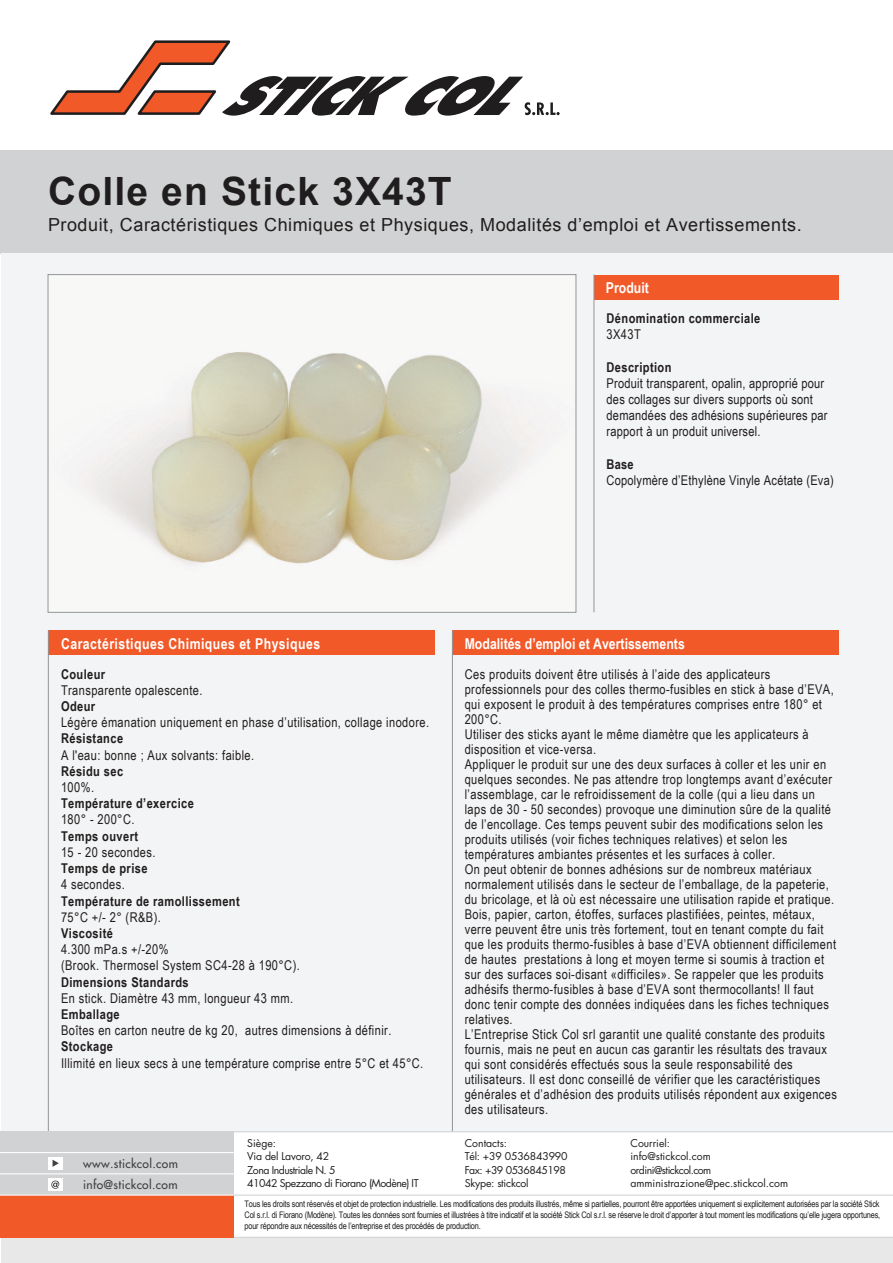
<style>
.page{position:relative;width:893px;height:1263px;background:#fff}
.page>*{position:absolute;margin:0;border:0;box-sizing:border-box;transform-origin:0 0}
.t1{font:700 39px "Arial";letter-spacing:.03em;color:#201d1e}
.t2{font:18px "Arial";letter-spacing:.03em;color:#201d1e}
.t3{font:700 15px "Arial Narrow";color:#fff}
.t4{font:700 15px "Arial Narrow";letter-spacing:.03em;color:#fff}
.t5{font:13.5px/15px "Arial Narrow";letter-spacing:.03em;color:#201d1e}
.t6{font:700 13.5px "Arial Narrow";letter-spacing:.03em;color:#201d1e}
.t7{font:500 12px/21.5px "Futura Std";letter-spacing:.03em;color:#404041}
.t8{font:10.5px/13.5px "Futura Std";color:#201d1e}
.t9{font:10.5px/13.5px "Futura Std";letter-spacing:-.045em;color:#201d1e}
.t10{font:10.5px/13.5px "Futura Std";letter-spacing:-.02em;color:#201d1e}
.t11{font:9px/10.8px "Arial Narrow";letter-spacing:-.02em;color:#201d1e;text-align:justify}
</style>
<div class="page">
<div style="left:0;top:150px;width:893px;height:104px;background:#d1d2d3"></div>
<div style="left:1px;top:254px;width:891px;height:878px;background:#f3f4f5"></div>
<div style="left:1px;top:1237px;width:891px;height:26px;background:#e8e8e9"></div>
<div style="left:594px;top:275px;width:245px;height:25px;background:#f15929"></div>
<div style="left:48px;top:630px;width:386px;height:25px;background:#f15929"></div>
<div style="left:452px;top:630px;width:387px;height:25px;background:#f15929"></div>
<hr style="left:452px;top:630px;width:1px;height:502px;background:#929497">
<hr style="left:48px;top:630px;width:1px;height:502px;background:#929497">
<hr style="left:594px;top:275px;width:1px;height:337px;background:#929497">
<div style="left:0;top:1131px;width:234px;height:96px;background:#d1d2d3"></div>
<div style="left:0;top:1195px;width:234px;height:43px;background:#f15929"></div>
<hr style="left:234px;top:1194px;width:659px;height:1px;background:#d1d2d3">
<hr style="left:0;top:1152px;width:234px;height:1px;background:#fff">
<hr style="left:0;top:1173px;width:234px;height:1px;background:#fff">
<hr style="left:0;top:1194px;width:234px;height:1px;background:#fff">
<hr style="left:234px;top:1237px;width:659px;height:1px;background:#d1d2d3">
<div style="left:48px;top:1178px;width:15px;height:13px;background:#fff"></div>
<svg style="left:51px;top:1180px;width:8px;height:9px"></svg>
<div style="left:48px;top:1157px;width:15px;height:12px;background:#fff"></div>
<svg style="left:53px;top:1160px;width:6px;height:7px"></svg>
<hr style="left:234px;top:1131px;width:659px;height:1px;background:#d1d2d3">
<img style="left:97px;top:352px;width:427px;height:212px">
<svg style="left:50px;top:40px;width:510px;height:76px"></svg>
<h1 class="t1" style="left:48px;top:166px;width:405px">Colle en Stick 3X43T</h1>
<h2 class="t2" style="left:48px;top:213px;width:755px">Produit, Caractéristiques Chimiques et Physiques, Modalités d’emploi et Avertissements.</h2>
<p class="t3" style="left:606px;top:276px;width:45px">Produit</p>
<p class="t6" style="left:607px;top:308px;width:155px">Dénomination commerciale</p>
<p class="t5" style="left:607px;top:326px;width:36px">3X43T</p>
<p class="t6" style="left:607px;top:357px;width:66px">Description</p>
<p class="t5" style="left:607px;top:374px;width:223px;line-height:16.2px">Produit transparent, opalin, approprié pour des collages sur divers supports où sont demandées des adhésions supérieures par rapport à un produit universel.</p>
<p class="t6" style="left:607px;top:454px;width:29px">Base</p>
<p class="t5" style="left:607px;top:472px;width:229px">Copolymère d’Ethylène Vinyle Acétate (Eva)</p>
<p class="t4" style="left:61px;top:632px;width:261px">Caractéristiques Chimiques et Physiques</p>
<p class="t3" style="left:465px;top:632px;width:222px">Modalités d’emploi et Avertissements</p>
<p class="t5" style="left:465px;top:666px;width:374px">Ces produits doivent être utilisés à l’aide des applicateurs professionnels pour des colles thermo-fusibles en stick à base d’EVA, qui exposent le produit à des températures comprises entre 180° et 200°C.<br>Utiliser des sticks ayant le même diamètre que les applicateurs à disposition et vice-versa.<br>Appliquer le produit sur une des deux surfaces à coller et les unir en quelques secondes. Ne pas attendre trop longtemps avant d’exécuter l’assemblage, car le refroidissement de la colle (qui a lieu dans un laps de 30 - 50 secondes) provoque une diminution sûre de la qualité de l’encollage. Ces temps peuvent subir des modifications selon les produits utilisés (voir fiches techniques relatives) et selon les températures ambiantes présentes et les surfaces à coller.<br>On peut obtenir de bonnes adhésions sur de nombreux matériaux normalement utilisés dans le secteur de l’emballage, de la papeterie, du bricolage, et là où est nécessaire une utilisation rapide et pratique.<br>Bois, papier, carton, étoffes, surfaces plastifiées, peintes, métaux, verre peuvent être unis très fortement, tout en tenant compte du fait que les produits thermo-fusibles à base d’EVA obtiennent difficilement de hautes prestations à long et moyen terme si soumis à traction et sur des surfaces soi-disant «difficiles». Se rappeler que les produits adhésifs thermo-fusibles à base d’EVA sont thermocollants! Il faut donc tenir compte des données indiquées dans les fiches techniques relatives.<br>L’Entreprise Stick Col srl garantit une qualité constante des produits fournis, mais ne peut en aucun cas garantir les résultats des travaux qui sont considérés effectués sous la seule responsabilité des utilisateurs. Il est donc conseillé de vérifier que les caractéristiques générales et d’adhésion des produits utilisés répondent aux exigences des utilisateurs.</p>
<p class="t9" style="left:247px;top:1136px;width:173px">Siège:<br>Via del Lavoro, 42<br>Zona Industriale N. 5<br>41042 Spezzano di Fiorano (Modène) IT</p>
<p class="t10" style="left:465px;top:1136px;width:104px">Contacts:<br>Tél: +39 0536843990<br>Fax: +39 0536845198<br>Skype: stickcol</p>
<p class="t6" style="left:61px;top:664px;width:46px">Couleur</p>
<p class="t5" style="left:61px;top:682px;width:143px">Transparente opalescente.</p>
<p class="t6" style="left:61px;top:696px;width:36px">Odeur</p>
<p class="t5" style="left:61px;top:714px;width:370px">Légère émanation uniquement en phase d’utilisation, collage inodore.</p>
<p class="t6" style="left:61px;top:728px;width:64px">Résistance</p>
<p class="t5" style="left:61px;top:747px;width:195px">A l'eau: bonne ; Aux solvants: faible.</p>
<p class="t6" style="left:61px;top:761px;width:64px">Résidu sec</p>
<p class="t5" style="left:61px;top:779px;width:35px">100%.</p>
<p class="t6" style="left:61px;top:793px;width:134px">Température d’exercice</p>
<p class="t5" style="left:61px;top:812px;width:75px">180° - 200°C.</p>
<p class="t6" style="left:61px;top:826px;width:79px">Temps ouvert</p>
<p class="t5" style="left:61px;top:844px;width:96px">15 - 20 secondes.</p>
<p class="t6" style="left:61px;top:858px;width:88px">Temps de prise</p>
<p class="t5" style="left:61px;top:876px;width:65px">4 secondes.</p>
<p class="t6" style="left:61px;top:890px;width:180px">Température de ramollissement</p>
<p class="t5" style="left:61px;top:909px;width:101px">75°C +/- 2° (R&amp;B).</p>
<p class="t6" style="left:61px;top:923px;width:53px">Viscosité</p>
<p class="t5" style="left:61px;top:941px;width:240px;line-height:16.2px">4.300 mPa.s +/-20%<br>(Brook. Thermosel System SC4-28 à 190°C).</p>
<p class="t6" style="left:61px;top:971px;width:129px">Dimensions Standards</p>
<p class="t5" style="left:61px;top:990px;width:234px">En stick. Diamètre 43 mm, longueur 43 mm.</p>
<p class="t6" style="left:61px;top:1004px;width:60px">Emballage</p>
<p class="t5" style="left:61px;top:1022px;width:332px">Boîtes en carton neutre de kg 20, autres dimensions à définir.</p>
<p class="t6" style="left:61px;top:1036px;width:54px">Stockage</p>
<p class="t5" style="left:61px;top:1055px;width:364px">Illimité en lieux secs à une température comprise entre 5°C et 45°C.</p>
<p class="t8" style="left:630px;top:1136px;width:41px">Courriel:</p>
<p class="t8" style="left:630px;top:1163px;width:159px">ordini@stickcol.com amministrazione@pec.stickcol.com</p>
<p class="t11" style="left:244px;top:1198px;width:637px">Tous les droits sont réservés et objet de protection industrielle. Les modifications des produits illustrés, même si partielles, pourront être apportées uniquement si explicitement autorisées par la société Stick Col s.r.l. di Fiorano (Modène). Toutes les données sont fournies et illustrées à titre indicatif et la société Stick Col s.r.l. se réserve le droit d’apporter à tout moment les modifications qu’elle jugera opportunes, pour répondre aux nécessités de l’entreprise et des procédés de production.</p>
<p class="t8" style="left:630px;top:1150px;width:82px">info@stickcol.com</p>
<p class="t7" style="left:83px;top:1153px;width:96px">www.stickcol.com info@stickcol.com</p>
</div>
